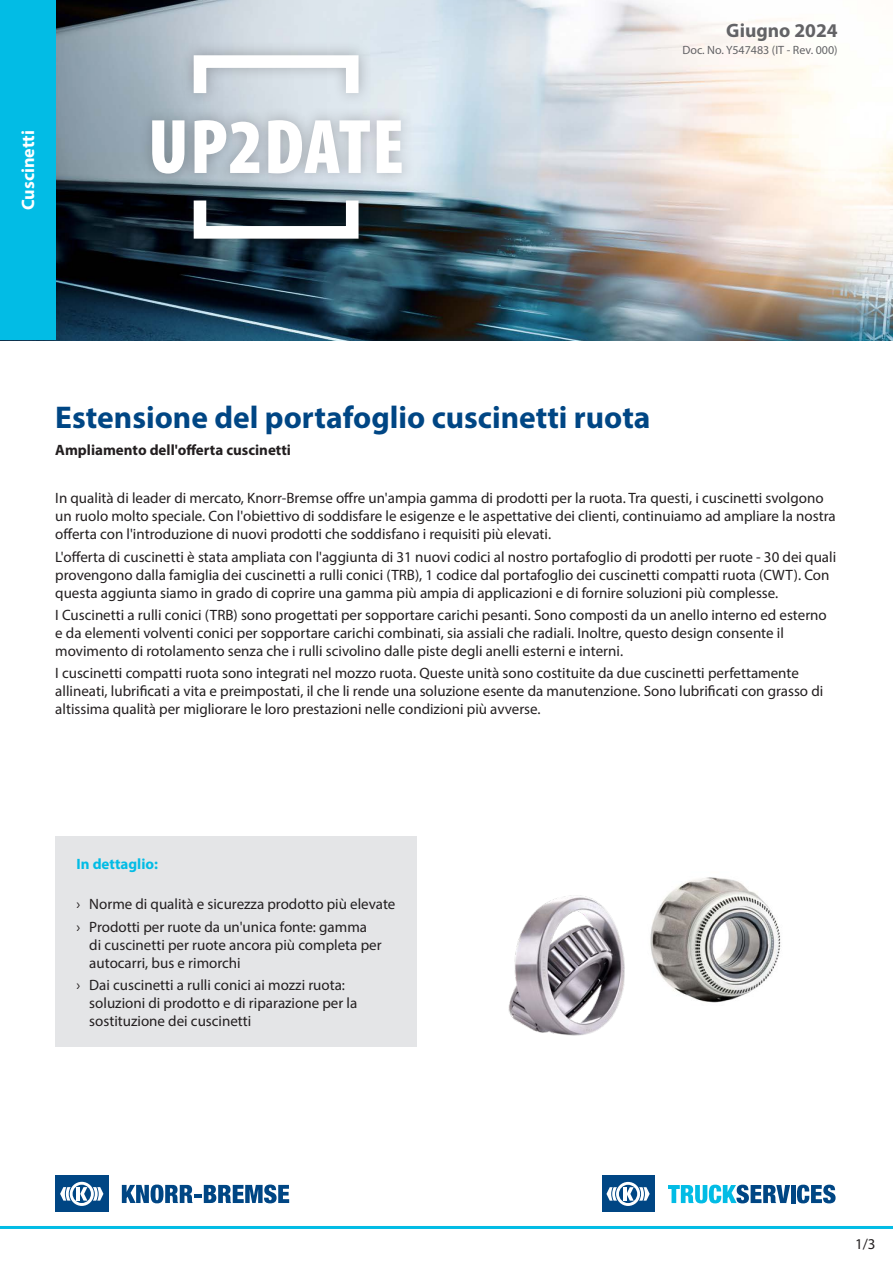
<style>
.page{position:relative;width:893px;height:1263px;background:#fff}
.page>*{position:absolute;margin:0;border:0;box-sizing:border-box;transform-origin:0 0}
.t1{font:900 condensed 78px "Myriad Pro";letter-spacing:.01em;color:#fff}
.U2D_Headline{font:700 31.5px "Myriad Pro";color:#004684}
.t2{font:700 19.5px "Myriad Pro";color:#636366}
.U2D_Left_on_blue{font:700 18px "Myriad Pro";color:#fff}
.Body_Regular{font:15px/18px "Myriad Pro";color:#231f20}
.Body_Bold{font:700 15px "Myriad Pro";color:#231f20}
.Subtitle_TS_Blue{font:700 15px "Myriad Pro";color:#02bce5}
.t3{font:12px "Myriad Pro";color:#636366}
</style>
<div class="page">
<img style="left:55px;top:0;width:838px;height:340px">
<div style="left:138px;top:41px;width:278px;height:212px;background:#231f20;opacity:.3"></div>
<div style="left:194px;top:194px;width:165px;height:45px;border:13px solid #fff"></div>
<div style="left:194px;top:55px;width:165px;height:44px;border:13px solid #fff"></div>
<div style="left:0;top:0;width:55px;height:340px;background:#02bce5"></div>
<img style="left:650px;top:877px;width:131px;height:126px">
<img style="left:508px;top:895px;width:117px;height:141px">
<div style="left:55px;top:837px;width:362px;height:210px;background:#e4e5e7"></div>
<hr style="left:0;top:1226px;width:893px;height:3px;background:#02bce5">
<svg style="left:122px;top:1184px;width:167px;height:19px"></svg>
<div style="left:55px;top:1176px;width:53px;height:36px;background:#004684"></div>
<svg style="left:60px;top:1182px;width:43px;height:24px"></svg>
<div style="left:602px;top:1176px;width:53px;height:36px;background:#004684"></div>
<svg style="left:606px;top:1182px;width:44px;height:24px"></svg>
<svg style="left:668px;top:1185px;width:122px;height:18px"></svg>
<hr style="left:791px;top:1185px;width:4px;height:18px;background:#004684">
<svg style="left:797px;top:1185px;width:38px;height:18px"></svg>
<p class="U2D_Left_on_blue" style="left:16px;top:210px;width:81px;rotate:-90deg">Cuscinetti</p>
<h1 class="t1" style="left:148px;top:104px;width:258px">UP2DATE</h1>
<h3 class="t2" style="left:726px;top:18px;width:113px">Giugno 2024</h3>
<p class="t3" style="left:682px;top:42px;width:157px">Doc. No. Y547483 (IT - Rev. 000)</p>
<p class="U2D_Headline" style="left:55px;top:396px;width:597px">Estensione del portafoglio cuscinetti ruota</p>
<p class="Body_Bold" style="left:55px;top:440px;width:237px">Ampliamento dell'offerta cuscinetti</p>
<p class="Body_Regular" style="left:55px;top:489px;width:782px">In qualità di leader di mercato, Knorr-Bremse offre un'ampia gamma di prodotti per la ruota. Tra questi, i cuscinetti svolgono un ruolo molto speciale. Con l'obiettivo di soddisfare le esigenze e le aspettative dei clienti, continuiamo ad ampliare la nostra offerta con l'introduzione di nuovi prodotti che soddisfano i requisiti più elevati.</p>
<p class="Body_Regular" style="left:55px;top:547px;width:782px">L'offerta di cuscinetti è stata ampliata con l'aggiunta di 31 nuovi codici al nostro portafoglio di prodotti per ruote - 30 dei quali provengono dalla famiglia dei cuscinetti a rulli conici (TRB), 1 codice dal portafoglio dei cuscinetti compatti ruota (CWT). Con questa aggiunta siamo in grado di coprire una gamma più ampia di applicazioni e di fornire soluzioni più complesse.</p>
<p class="Body_Regular" style="left:55px;top:606px;width:773px">I Cuscinetti a rulli conici (TRB) sono progettati per sopportare carichi pesanti. Sono composti da un anello interno ed esterno e da elementi volventi conici per sopportare carichi combinati, sia assiali che radiali. Inoltre, questo design consente il movimento di rotolamento senza che i rulli scivolino dalle piste degli anelli esterni e interni.</p>
<p class="Body_Regular" style="left:55px;top:664px;width:770px">I cuscinetti compatti ruota sono integrati nel mozzo ruota. Queste unità sono costituite da due cuscinetti perfettamente allineati, lubrificati a vita e preimpostati, il che li rende una soluzione esente da manutenzione. Sono lubrificati con grasso di altissima qualità per migliorare le loro prestazioni nelle condizioni più avverse.</p>
<p class="Subtitle_TS_Blue" style="left:77px;top:854px;width:83px">In dettaglio:</p>
<p class="Body_Regular" style="left:77px;top:895px;width:320px">› Norme di qualità e sicurezza prodotto più elevate</p>
<p class="Body_Regular" style="left:89px;top:917px;width:294px;text-indent:-13px">› Prodotti per ruote da un'unica fonte: gamma di cuscinetti per ruote ancora più completa per autocarri, bus e rimorchi</p>
<p class="Body_Regular" style="left:89px;top:976px;width:270px;text-indent:-13px">› Dai cuscinetti a rulli conici ai mozzi ruota: soluzioni di prodotto e di riparazione per la sostituzione dei cuscinetti</p>
<p class="Body_Regular" style="left:855px;top:1235px;width:22px">1/3</p>
</div>
